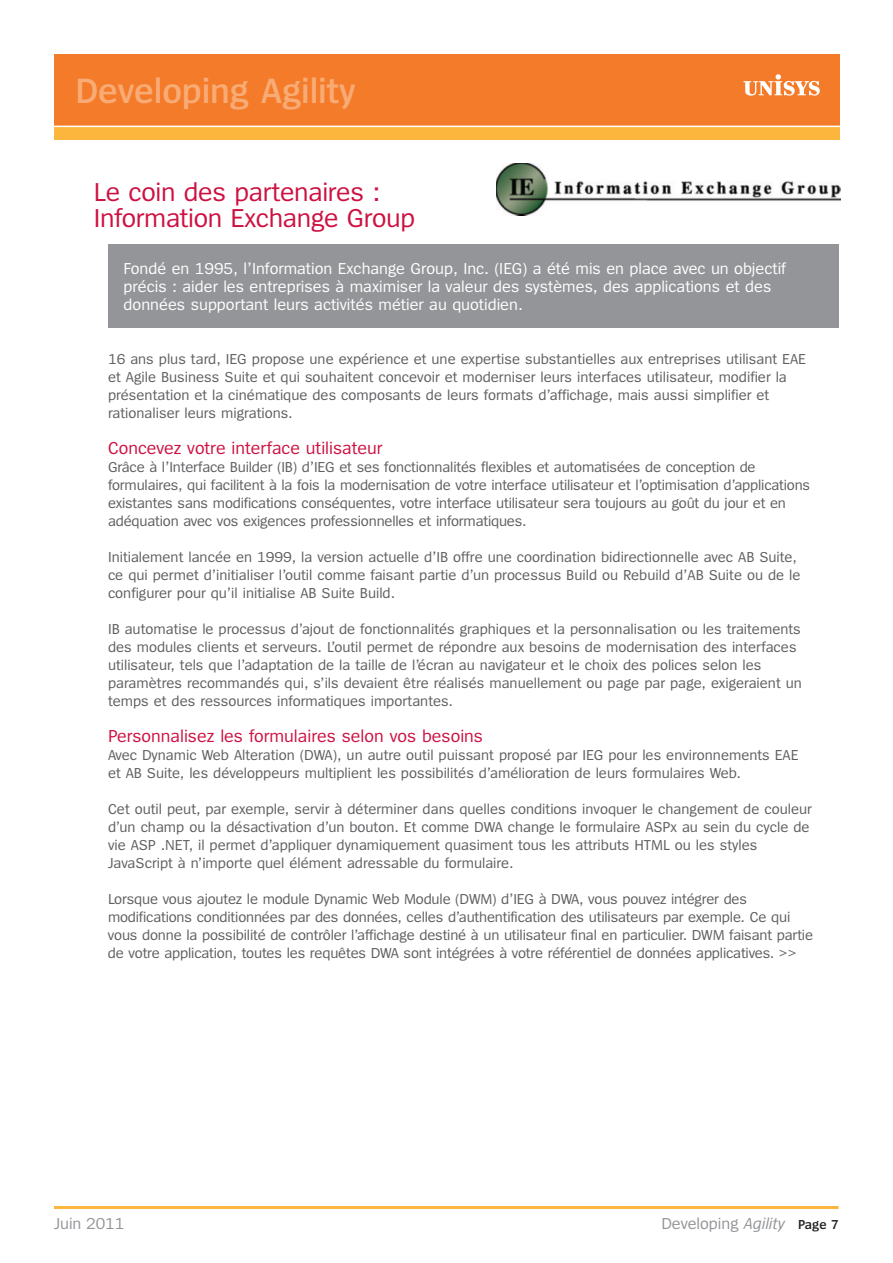
<style>
.page{position:relative;width:893px;height:1263px;background:#fff}
.page>*{position:absolute;margin:0;border:0;box-sizing:border-box;transform-origin:0 0}
.t1{font:600 36.6px "Spiegel";letter-spacing:-.005em;color:#f9ab75}
.t2{font:27px/25.5px "Spiegel";letter-spacing:-.01em;color:#cd1141}
.t3{font:18px "Spiegel";color:#cd1141}
.t4{font:16.5px/18px "Spiegel";color:#fff}
.t5{font:16.5px "Spiegel";color:#939598}
.t6{font:15px/18px "Spiegel";color:#5f5f62}
.s1{font-style:italic}
.s2{font-weight:600;font-size:13.5px;color:#231f20}
</style>
<div class="page">
<div style="left:54px;top:112px;width:786px;height:28px;background:#fcb53d"></div>
<div style="left:54px;top:54px;width:786px;height:72px;background:#f47b2a"></div>
<svg style="left:743px;top:74px;width:77px;height:22px"></svg>
<hr style="left:54px;top:126px;width:788px;height:1px;background:#fff">
<hr style="left:54px;top:1206px;width:784px;height:3px;background:#fcb53d">
<img style="left:497px;top:164px;width:343px;height:51px">
<div style="left:108px;top:244px;width:731px;height:84px;background:#939598"></div>
<h1 class="t1" style="left:75px;top:78px;width:282px">Developing Agility</h1>
<h2 class="t2" style="left:94px;top:181px;width:323px">Le coin des partenaires :<br>Information Exchange Group</h2>
<p class="t4" style="left:124px;top:261px;width:664px">Fondé en 1995, l’Information Exchange Group, Inc. (IEG) a été mis en place avec un objectif précis : aider les entreprises à maximiser la valeur des systèmes, des applications et des données supportant leurs activités métier au quotidien.</p>
<p class="t6" style="left:108px;top:351px;width:699px">16 ans plus tard, IEG propose une expérience et une expertise substantielles aux entreprises utilisant EAE et Agile Business Suite et qui souhaitent concevoir et moderniser leurs interfaces utilisateur, modifier la présentation et la cinématique des composants de leurs formats d’affichage, mais aussi simplifier et rationaliser leurs migrations.</p>
<p class="t3" style="left:108px;top:441px;width:276px">Concevez votre interface utilisateur</p>
<p class="t6" style="left:108px;top:459px;width:704px">Grâce à l’Interface Builder (IB) d’IEG et ses fonctionnalités flexibles et automatisées de conception de formulaires, qui facilitent à la fois la modernisation de votre interface utilisateur et l’optimisation d’applications existantes sans modifications conséquentes, votre interface utilisateur sera toujours au goût du jour et en adéquation avec vos exigences professionnelles et informatiques.</p>
<p class="t6" style="left:108px;top:549px;width:694px">Initialement lancée en 1999, la version actuelle d’IB offre une coordination bidirectionnelle avec AB Suite, ce qui permet d’initialiser l’outil comme faisant partie d’un processus Build ou Rebuild d’AB Suite ou de le configurer pour qu’il initialise AB Suite Build.</p>
<p class="t6" style="left:108px;top:621px;width:695px">IB automatise le processus d’ajout de fonctionnalités graphiques et la personnalisation ou les traitements des modules clients et serveurs. L’outil permet de répondre aux besoins de modernisation des interfaces utilisateur, tels que l’adaptation de la taille de l’écran au navigateur et le choix des polices selon les paramètres recommandés qui, s’ils devaient être réalisés manuellement ou page par page, exigeraient un temps et des ressources informatiques importantes.</p>
<p class="t3" style="left:108px;top:729px;width:377px">Personnalisez les formulaires selon vos besoins</p>
<p class="t6" style="left:108px;top:747px;width:692px">Avec Dynamic Web Alteration (DWA), un autre outil puissant proposé par IEG pour les environnements EAE et AB Suite, les développeurs multiplient les possibilités d’amélioration de leurs formulaires Web.</p>
<p class="t6" style="left:108px;top:801px;width:705px">Cet outil peut, par exemple, servir à déterminer dans quelles conditions invoquer le changement de couleur d’un champ ou la désactivation d’un bouton. Et comme DWA change le formulaire ASPx au sein du cycle de vie ASP .NET, il permet d’appliquer dynamiquement quasiment tous les attributs HTML ou les styles JavaScript à n’importe quel élément adressable du formulaire.</p>
<p class="t6" style="left:108px;top:891px;width:707px">Lorsque vous ajoutez le module Dynamic Web Module (DWM) d’IEG à DWA, vous pouvez intégrer des modifications conditionnées par des données, celles d’authentification des utilisateurs par exemple. Ce qui vous donne la possibilité de contrôler l’affichage destiné à un utilisateur final en particulier. DWM faisant partie de votre application, toutes les requêtes DWA sont intégrées à votre référentiel de données applicatives. &gt;&gt;</p>
<p class="t5" style="left:54px;top:1218px;width:72px">Juin 2011</p>
<p class="t5" style="left:661px;top:1218px;width:179px">Developing <span class="s1">Agility</span> <span class="s2">Page 7</span></p>
</div>
